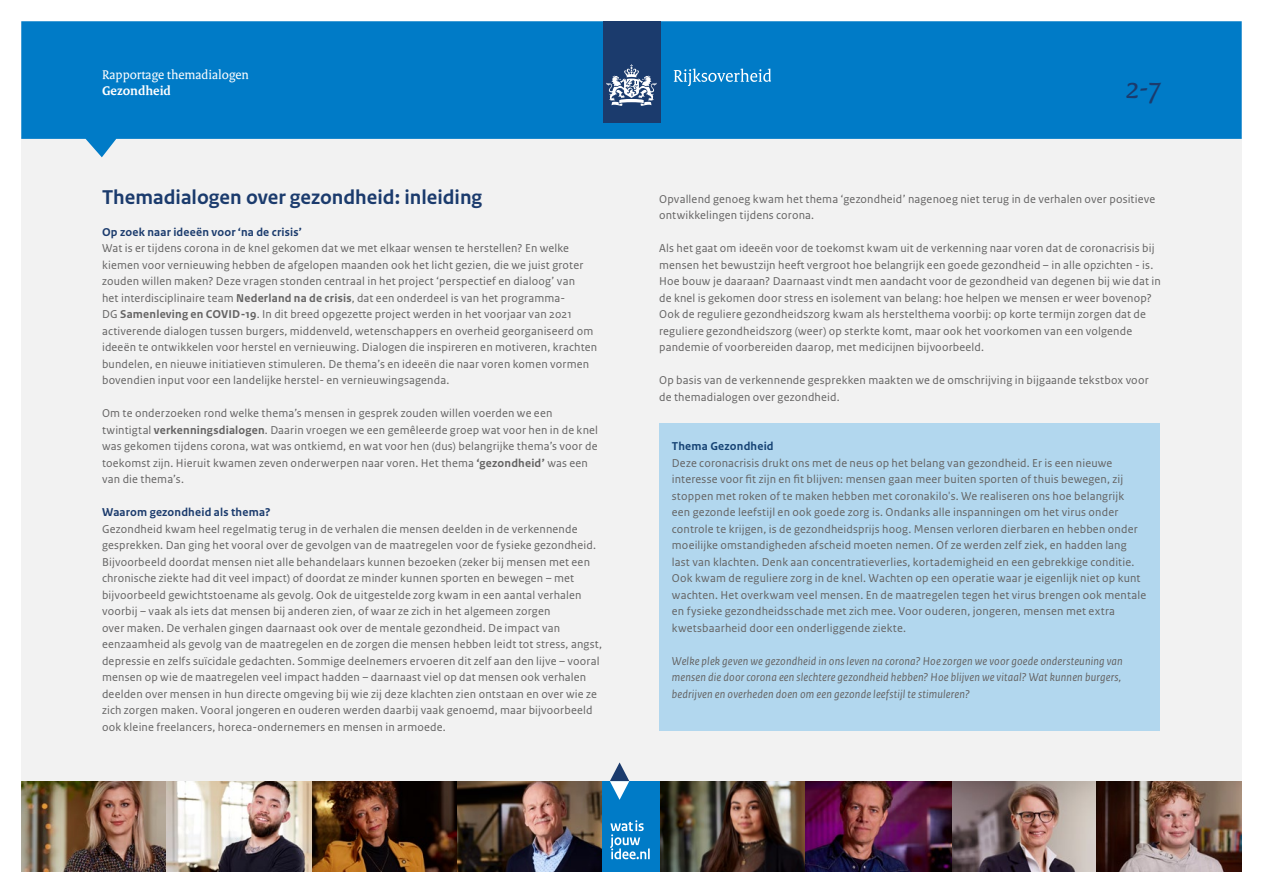
<style>
.page{position:relative;width:1263px;height:893px;background:#fff}
.page>*{position:absolute;margin:0;border:0;box-sizing:border-box;transform-origin:0 0}
.t1{font:italic 31.5px "Rijksoverheid Serif";color:#1b3b6d}
.t2{font:700 21px "Rijksoverheid Sans Text";color:#1b3b6d}
.t3{font:13.5px "Rijksoverheid Serif";color:#fff}
.t4{font:700 13.5px "Rijksoverheid Serif";color:#fff}
.t5{font:12px/16.5px "Rijksoverheid Sans Text";letter-spacing:.015em;color:#646363}
.t6{font:italic 12px/16.5px "Rijksoverheid Sans Text";letter-spacing:.015em;color:#646363}
.t7{font:700 12px "Rijksoverheid Sans Text";letter-spacing:.02em;color:#1b3b6d}
.t8{font:700 12px "Rijksoverheid Sans Text";letter-spacing:.02em;color:#154273}
.s1{font-weight:700}
</style>
<div class="page">
<div style="left:21px;top:137px;width:1221px;height:735px;background:#f2f2f2"></div>
<svg style="left:21px;top:21px;width:1221px;height:136px;background:#228bcc"></svg>
<div style="left:602px;top:21px;width:58px;height:101px;background:#1b3b6d"></div>
<svg style="left:606px;top:64px;width:50px;height:42px"></svg>
<svg style="left:674px;top:69px;width:97px;height:17px;background:#3a99d3"></svg>
<div style="left:659px;top:423px;width:501px;height:308px;background:#b2d7ee"></div>
<img style="left:21px;top:781px;width:146px;height:91px">
<img style="left:660px;top:781px;width:146px;height:91px">
<img style="left:312px;top:781px;width:145px;height:91px">
<img style="left:951px;top:781px;width:145px;height:91px">
<img style="left:167px;top:781px;width:145px;height:91px">
<img style="left:1096px;top:781px;width:146px;height:91px">
<img style="left:457px;top:781px;width:146px;height:91px">
<img style="left:806px;top:781px;width:145px;height:91px">
<div style="left:603px;top:781px;width:57px;height:91px;background:#007bc7"></div>
<svg style="left:610px;top:762px;width:19px;height:38px"></svg>
<svg style="left:610px;top:820px;width:40px;height:39px"></svg>
<p class="t3" style="left:102px;top:66px;width:148px">Rapportage themadialogen</p>
<p class="t4" style="left:102px;top:83px;width:70px">Gezondheid</p>
<h2 class="t2" style="left:102px;top:185px;width:382px">Themadialogen over gezondheid: inleiding</h2>
<p class="t7" style="left:102px;top:225px;width:201px">Op zoek naar ideeën voor ‘na de crisis’</p>
<p class="t5" style="left:102px;top:240px;width:497px">Wat is er tijdens corona in de knel gekomen dat we met elkaar wensen te herstellen? En welke kiemen voor vernieuwing hebben de afgelopen maanden ook het licht gezien, die we juist groter zouden willen maken? Deze vragen stonden centraal in het project ‘perspectief en dialoog’ van<br>het interdisciplinaire team <span class="s1">Nederland na de crisis</span>, dat een onderdeel is van het programma-<br>DG <span class="s1">Samenleving en COVID-19</span>. In dit breed opgezette project werden in het voorjaar van 2021 activerende dialogen tussen burgers, middenveld, wetenschappers en overheid georganiseerd om ideeën te ontwikkelen voor herstel en vernieuwing. Dialogen die inspireren en motiveren, krachten bundelen, en nieuwe initiatieven stimuleren. De thema’s en ideeën die naar voren komen vormen bovendien input voor een landelijke herstel- en vernieuwingsagenda.</p>
<p class="t5" style="left:102px;top:405px;width:498px">Om te onderzoeken rond welke thema’s mensen in gesprek zouden willen voerden we een twintigtal <span class="s1">verkenningsdialogen</span>. Daarin vroegen we een gemêleerde groep wat voor hen in de knel was gekomen tijdens corona, wat was ontkiemd, en wat voor hen (dus) belangrijke thema’s voor de toekomst zijn. Hieruit kwamen zeven onderwerpen naar voren. Het thema <span class="s1">‘gezondheid’</span> was een van die thema’s.</p>
<p class="t7" style="left:102px;top:505px;width:170px">Waarom gezondheid als thema?</p>
<p class="t5" style="left:102px;top:521px;width:502px">Gezondheid kwam heel regelmatig terug in de verhalen die mensen deelden in de verkennende gesprekken. Dan ging het vooral over de gevolgen van de maatregelen voor de fysieke gezondheid.<br>Bijvoorbeeld doordat mensen niet alle behandelaars kunnen bezoeken (zeker bij mensen met een chronische ziekte had dit veel impact) of doordat ze minder kunnen sporten en bewegen – met bijvoorbeeld gewichtstoename als gevolg. Ook de uitgestelde zorg kwam in een aantal verhalen voorbij – vaak als iets dat mensen bij anderen zien, of waar ze zich in het algemeen zorgen<br>over maken. De verhalen gingen daarnaast ook over de mentale gezondheid. De impact van eenzaamheid als gevolg van de maatregelen en de zorgen die mensen hebben leidt tot stress, angst, depressie en zelfs suïcidale gedachten. Sommige deelnemers ervoeren dit zelf aan den lijve – vooral mensen op wie de maatregelen veel impact hadden – daarnaast viel op dat mensen ook verhalen deelden over mensen in hun directe omgeving bij wie zij deze klachten zien ontstaan en over wie ze zich zorgen maken. Vooral jongeren en ouderen werden daarbij vaak genoemd, maar bijvoorbeeld ook kleine freelancers, horeca-ondernemers en mensen in armoede.</p>
<h1 class="t1" style="left:1126px;top:69px;width:37px">2-7</h1>
<p class="t5" style="left:659px;top:191px;width:498px">Opvallend genoeg kwam het thema ‘gezondheid’ nagenoeg niet terug in de verhalen over positieve ontwikkelingen tijdens corona.</p>
<p class="t5" style="left:659px;top:240px;width:503px">Als het gaat om ideeën voor de toekomst kwam uit de verkenning naar voren dat de coronacrisis bij mensen het bewustzijn heeft vergroot hoe belangrijk een goede gezondheid – in alle opzichten - is.<br>Hoe bouw je daaraan? Daarnaast vindt men aandacht voor de gezondheid van degenen bij wie dat in de knel is gekomen door stress en isolement van belang: hoe helpen we mensen er weer bovenop?<br>Ook de reguliere gezondheidszorg kwam als herstelthema voorbij: op korte termijn zorgen dat de reguliere gezondheidszorg (weer) op sterkte komt, maar ook het voorkomen van een volgende pandemie of voorbereiden daarop, met medicijnen bijvoorbeeld.</p>
<p class="t5" style="left:659px;top:372px;width:491px">Op basis van de verkennende gesprekken maakten we de omschrijving in bijgaande tekstbox voor de themadialogen over gezondheid.</p>
<p class="t8" style="left:672px;top:439px;width:103px">Thema Gezondheid</p>
<p class="t5" style="left:672px;top:455px;width:476px">Deze coronacrisis drukt ons met de neus op het belang van gezondheid. Er is een nieuwe interesse voor fit zijn en fit blijven: mensen gaan meer buiten sporten of thuis bewegen, zij stoppen met roken of te maken hebben met coronakilo's. We realiseren ons hoe belangrijk<br>een gezonde leefstijl en ook goede zorg is. Ondanks alle inspanningen om het virus onder controle te krijgen, is de gezondheidsprijs hoog. Mensen verloren dierbaren en hebben onder moeilijke omstandigheden afscheid moeten nemen. Of ze werden zelf ziek, en hadden lang last van klachten. Denk aan concentratieverlies, kortademigheid en een gebrekkige conditie.<br>Ook kwam de reguliere zorg in de knel. Wachten op een operatie waar je eigenlijk niet op kunt wachten. Het overkwam veel mensen. En de maatregelen tegen het virus brengen ook mentale en fysieke gezondheidsschade met zich mee. Voor ouderen, jongeren, mensen met extra kwetsbaarheid door een onderliggende ziekte.</p>
<p class="t6" style="left:672px;top:653px;width:452px">Welke plek geven we gezondheid in ons leven na corona? Hoe zorgen we voor goede ondersteuning van mensen die door corona een slechtere gezondheid hebben? Hoe blijven we vitaal? Wat kunnen burgers, bedrijven en overheden doen om een gezonde leefstijl te stimuleren?</p>
</div>
